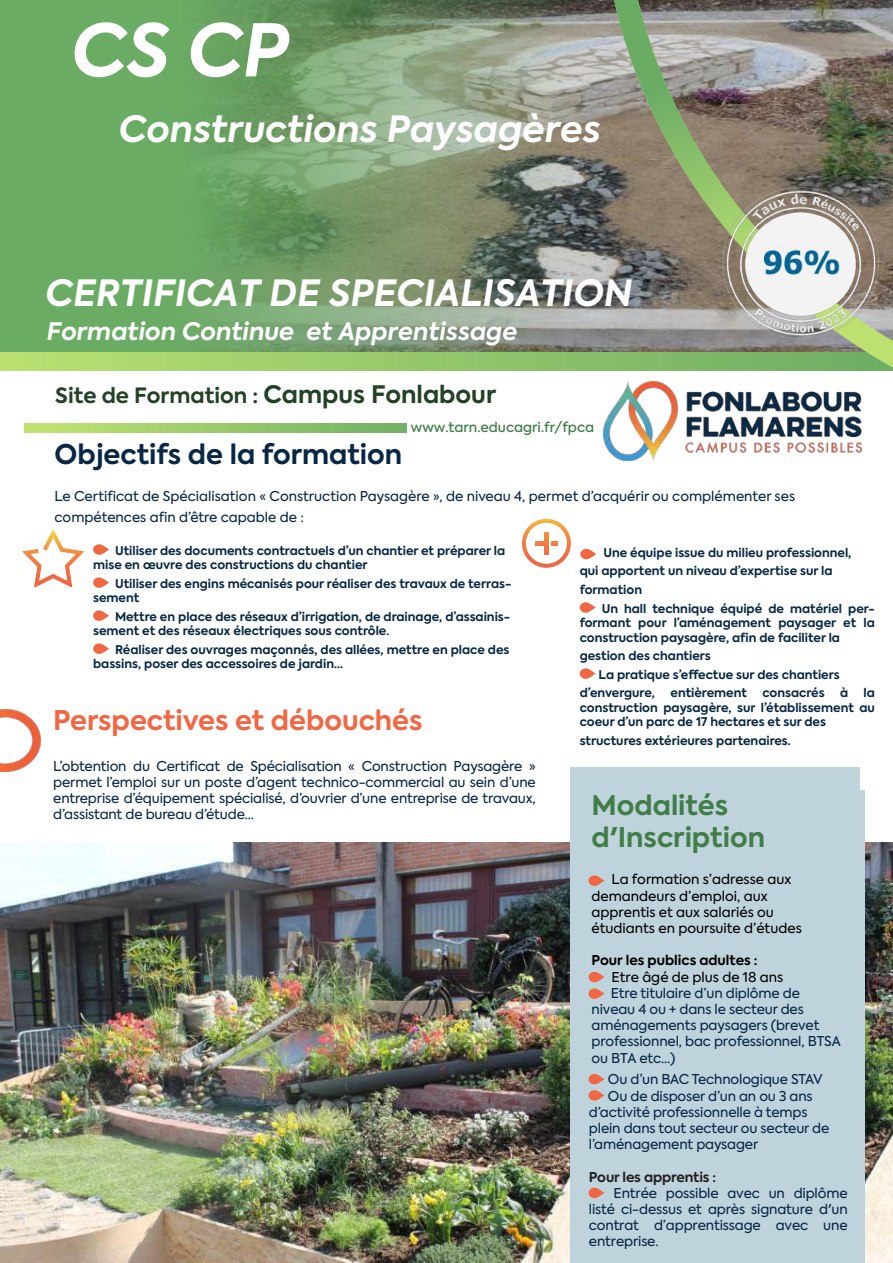
<style>
.page{position:relative;width:893px;height:1263px;background:#fff}
.page>*{position:absolute;margin:0;border:0;box-sizing:border-box;transform-origin:0 0}
.t1{font:italic 700 72px "Axiforma";color:#fff}
.t2{font:italic 700 36px "Axiforma";color:#fff}
.t3{font:italic 700 36px "Axiforma";color:#fff}
.t4{font:700 27px "Axiforma";color:#f26743}
.t5{font:700 27px "Axiforma";color:#072744}
.t6{font:700 27px/32.4px "Axiforma";color:#417e47}
.t7{font:italic 700 24px "Axiforma";color:#fff}
.t8{font:700 21px "Axiforma";color:#224225}
.t9{font:13.5px/16.2px "Axiforma";letter-spacing:-.01em;color:#072744}
.t10{font:13.5px/16.2px "Axiforma";color:#000001}
.t11{font:500 13.5px "Axiforma";color:#417e47}
.t12{font:700 13.5px "Axiforma";color:#000001}
.t13{font:700 13.5px "Axiforma";letter-spacing:-.01em;color:#231f20}
.t14{font:700 12px/14.4px "Axiforma";color:#072744}
.s1{font-style:inherit}
.s2{font-size:24px}
</style>
<div class="page">
<img style="left:865px;top:843px;width:28px;height:420px">
<img style="left:0;top:843px;width:571px;height:420px">
<svg style="left:0;top:0;width:606px;height:352px;background:#779e6f"></svg>
<svg style="left:0;top:352px;width:606px;height:18px;background:#9fce6c"></svg>
<svg style="left:24px;top:423px;width:383px;height:9px;background:#99ca6b"></svg>
<div style="left:571px;top:767px;width:289px;height:496px;background:#bfd3dd"></div>
<img style="left:606px;top:0;width:287px;height:371px">
<svg style="left:522px;top:519px;width:49px;height:49px"></svg>
<svg style="left:22px;top:529px;width:62px;height:58px"></svg>
<svg style="left:580px;top:602px;width:16px;height:11px"></svg>
<svg style="left:580px;top:668px;width:16px;height:11px"></svg>
<img style="left:0;top:709px;width:40px;height:63px">
<svg style="left:93px;top:544px;width:16px;height:11px"></svg>
<svg style="left:93px;top:577px;width:16px;height:11px"></svg>
<svg style="left:93px;top:610px;width:16px;height:11px"></svg>
<svg style="left:93px;top:643px;width:16px;height:11px"></svg>
<svg style="left:580px;top:549px;width:16px;height:10px"></svg>
<img style="left:603px;top:381px;width:259px;height:79px">
<div style="left:571px;top:791px;width:294px;height:472px;background:#bfd3dd"></div>
<svg style="left:588px;top:972px;width:16px;height:10px"></svg>
<svg style="left:588px;top:988px;width:16px;height:11px"></svg>
<svg style="left:588px;top:1090px;width:16px;height:10px"></svg>
<svg style="left:588px;top:875px;width:16px;height:11px"></svg>
<svg style="left:588px;top:1074px;width:16px;height:10px"></svg>
<svg style="left:588px;top:1188px;width:16px;height:10px"></svg>
<img style="left:722px;top:187px;width:157px;height:151px">
<h1 class="t1" style="left:71px;top:1px;width:219px">CS <span class="s1">CP</span></h1>
<h2 class="t3" style="left:119px;top:104px;width:483px">Constructions Paysagères</h2>
<h2 class="t2" style="left:45px;top:268px;width:588px">CERTIFICAT DE SPECIALISATION</h2>
<h3 class="t7" style="left:47px;top:314px;width:472px">Formation Continue et Apprentissage</h3>
<h3 class="t8" style="left:55px;top:381px;width:442px">Site de Formation : <span class="s2">Campus Fonlabour</span></h3>
<p class="t11" style="left:411px;top:419px;width:185px">www.tarn.educagri.fr/fpca</p>
<h3 class="t5" style="left:55px;top:436px;width:349px">Objectifs de la formation</h3>
<p class="t9" style="left:55px;top:486px;width:742px;line-height:20.4px">Le Certificat de Spécialisation « Construction Paysagère », de niveau 4, permet d’acquérir ou complémenter ses compétences afin d’être capable de :</p>
<p class="t14" style="left:93px;top:543px;width:414px;text-indent:22px">Utiliser des documents contractuels d’un chantier et préparer la mise en œuvre des constructions du chantier</p>
<p class="t14" style="left:93px;top:576px;width:420px;text-indent:22px">Utiliser des engins mécanisés pour réaliser des travaux de terras&shy;sement</p>
<p class="t14" style="left:93px;top:609px;width:419px;text-indent:22px">Mettre en place des réseaux d’irrigation, de drainage, d’assainis&shy;sement et des réseaux électriques sous contrôle.</p>
<p class="t14" style="left:93px;top:643px;width:418px;text-indent:22px">Réaliser des ouvrages maçonnés, des allées, mettre en place des bassins, poser des accessoires de jardin...</p>
<h3 class="t4" style="left:53px;top:701px;width:371px">Perspectives et débouchés</h3>
<p class="t9" style="left:53px;top:758px;width:484px;text-align:justify">L’obtention du Certificat de Spécialisation « Construction Paysagère » permet l’emploi sur un poste d’agent technico-commercial au sein d’une entreprise d’équipement spécialisé, d’ouvrier d’une entreprise de travaux, d’assistant de bureau d’étude...</p>
<p class="t14" style="left:580px;top:543px;width:273px;line-height:18.6px;text-indent:24px">Une équipe issue du milieu professionnel, qui apportent un niveau d’expertise sur la formation</p>
<p class="t14" style="left:580px;top:601px;width:297px;text-align:justify;text-indent:22px">Un hall technique équipé de matériel per&shy;formant pour l’aménagement paysager et la construction paysagère, afin de faciliter la</p>
<p class="t14" style="left:580px;top:649px;width:133px">gestion des chantiers</p>
<p class="t14" style="left:599px;top:667px;width:243px">La pratique s’effectue sur des chantiers</p>
<p class="t14" style="left:580px;top:686px;width:77px">d’envergure,</p>
<p class="t14" style="left:670px;top:686px;width:78px">entièrement</p>
<p class="t14" style="left:762px;top:686px;width:64px">consacrés</p>
<p class="t14" style="left:840px;top:686px;width:10px">à</p>
<p class="t14" style="left:580px;top:686px;width:297px;text-align:justify;text-indent:284px">la construction paysagère, sur l’établissement au coeur d’un parc de 17 hectares et sur des</p>
<p class="t14" style="left:580px;top:733px;width:213px">structures extérieures partenaires.</p>
<h3 class="t6" style="left:591px;top:789px;width:175px">Modalités d'Inscription</h3>
<p class="t10" style="left:591px;top:872px;width:212px;text-indent:20px">La formation s’adresse aux demandeurs d’emploi, aux apprentis et aux salariés ou étudiants en poursuite d’études</p>
<p class="t12" style="left:591px;top:951px;width:168px">Pour les publics adultes :</p>
<p class="t10" style="left:611px;top:969px;width:173px">Etre âgé de plus de 18 ans</p>
<p class="t9" style="left:591px;top:985px;width:251px;text-indent:19px">Etre titulaire d’un diplôme de niveau 4 ou + dans le secteur des aménagements paysagers (brevet professionnel, bac professionnel, BTSA ou BTA etc...)</p>
<p class="t9" style="left:608px;top:1072px;width:216px">Ou d’un BAC Technologique STAV</p>
<p class="t9" style="left:608px;top:1088px;width:206px">Ou de disposer d’un an ou 3 ans</p>
<p class="t9" style="left:589px;top:1104px;width:220px">d’activité professionnelle à temps</p>
<p class="t9" style="left:589px;top:1120px;width:242px">plein dans tout secteur ou secteur de</p>
<p class="t9" style="left:589px;top:1136px;width:171px">l’aménagement paysager</p>
<p class="t13" style="left:589px;top:1167px;width:129px">Pour les apprentis :</p>
<p class="t9" style="left:589px;top:1185px;width:260px;text-align:justify;text-indent:25px">Entrée possible avec un diplôme listé ci-dessus et après signature d'un contrat d’apprentissage avec une entreprise.</p>
</div>
